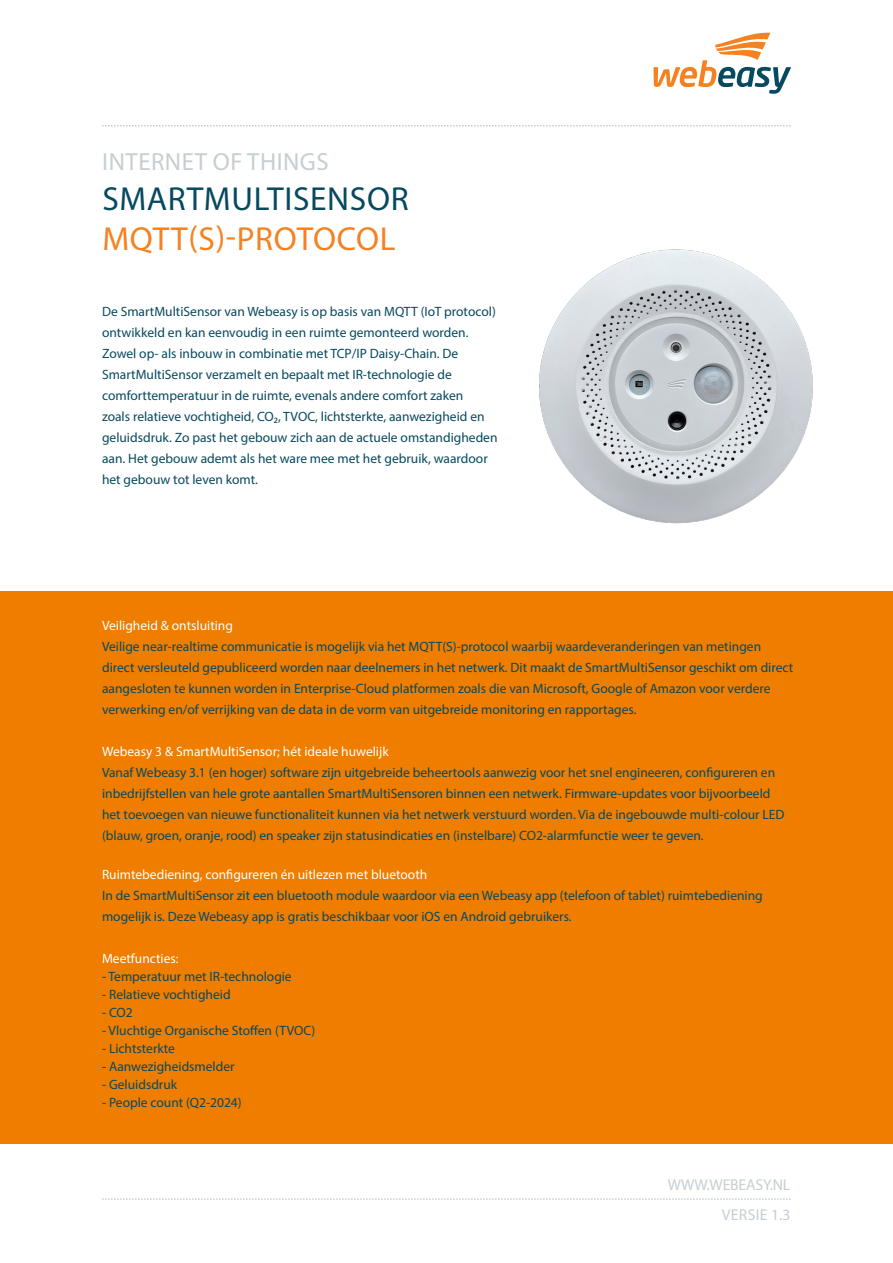
<style>
.page{position:relative;width:893px;height:1263px;background:#fff}
.page>*{position:absolute;margin:0;border:0;box-sizing:border-box;transform-origin:0 0}
.t1{font:33.3px/40.5px "Myriad Pro";letter-spacing:.02em;color:#07495f}
.t2{font:24.75px "Myriad Pro";letter-spacing:.02em;color:#c6ced4}
.t3{font:15.75px "Myriad Pro";letter-spacing:-.005em;color:#c6ced4}
.body{font:13.5px/21px "Myriad Pro";color:#07495f}
.body-2{font:13.5px "Myriad Pro";color:#fff}
.s1{color:#f58220}
</style>
<div class="page">
<div style="left:0;top:591px;width:893px;height:552px;background:#ee7d00"></div>
<img style="left:539px;top:249px;width:274px;height:275px">
<svg style="left:102px;top:1198px;width:689px;height:2px"></svg>
<svg style="left:102px;top:125px;width:689px;height:1px"></svg>
<svg style="left:653px;top:32px;width:138px;height:62px"></svg>
<p class="t2" style="left:102px;top:146px;width:228px">INTERNET OF THINGS</p>
<p class="t1" style="left:102px;top:178px;width:308px">SMARTMULTISENSOR<br><span class="s1">MQTT(S)-PROTOCOL</span></p>
<p class="body" style="left:102px;top:301px;width:397px">De SmartMultiSensor van Webeasy is op basis van MQTT (IoT protocol) ontwikkeld en kan eenvoudig in een ruimte gemonteerd worden.<br>Zowel op- als inbouw in combinatie met TCP/IP Daisy-Chain. De SmartMultiSensor verzamelt en bepaalt met IR-technologie de comforttemperatuur in de ruimte, evenals andere comfort zaken<br>zoals relatieve vochtigheid, CO₂, TVOC, lichtsterkte, aanwezigheid en geluidsdruk. Zo past het gebouw zich aan de actuele omstandigheden aan. Het gebouw ademt als het ware mee met het gebruik, waardoor het gebouw tot leven komt.</p>
<p class="body-2" style="left:102px;top:617px;width:132px">Veiligheid &amp; ontsluiting</p>
<p class="body" style="left:102px;top:636px;width:693px">Veilige near-realtime communicatie is mogelijk via het MQTT(S)-protocol waarbij waardeveranderingen van metingen direct versleuteld gepubliceerd worden naar deelnemers in het netwerk. Dit maakt de SmartMultiSensor geschikt om direct aangesloten te kunnen worden in Enterprise-Cloud platformen zoals die van Microsoft, Google of Amazon voor verdere verwerking en/of verrijking van de data in de vorm van uitgebreide monitoring en rapportages.</p>
<p class="body-2" style="left:102px;top:743px;width:288px">Webeasy 3 &amp; SmartMultiSensor; hét ideale huwelijk</p>
<p class="body" style="left:102px;top:762px;width:684px">Vanaf Webeasy 3.1 (en hoger) software zijn uitgebreide beheertools aanwezig voor het snel engineeren, configureren en inbedrijfstellen van hele grote aantallen SmartMultiSensoren binnen een netwerk. Firmware-updates voor bijvoorbeeld het toevoegen van nieuwe functionaliteit kunnen via het netwerk verstuurd worden. Via de ingebouwde multi-colour LED (blauw, groen, oranje, rood) en speaker zijn statusindicaties en (instelbare) CO2-alarmfunctie weer te geven.</p>
<p class="body-2" style="left:102px;top:866px;width:327px">Ruimtebediening, configureren én uitlezen met bluetooth</p>
<p class="body" style="left:102px;top:885px;width:662px">In de SmartMultiSensor zit een bluetooth module waardoor via een Webeasy app (telefoon of tablet) ruimtebediening mogelijk is. Deze Webeasy app is gratis beschikbaar voor iOS en Android gebruikers.</p>
<p class="body-2" style="left:102px;top:950px;width:78px">Meetfuncties:</p>
<p class="body" style="left:102px;top:966px;width:191px">- Temperatuur met IR-technologie</p>
<p class="body" style="left:102px;top:984px;width:130px">- Relatieve vochtigheid</p>
<p class="body" style="left:102px;top:1002px;width:32px">- CO2</p>
<p class="body" style="left:102px;top:1020px;width:215px">- Vluchtige Organische Stoffen (TVOC)</p>
<p class="body" style="left:102px;top:1038px;width:74px">- Lichtsterkte</p>
<p class="body" style="left:102px;top:1056px;width:134px">- Aanwezigheidsmelder</p>
<p class="body" style="left:102px;top:1074px;width:77px">- Geluidsdruk</p>
<p class="body" style="left:102px;top:1092px;width:141px">- People count (Q2-2024)</p>
<p class="t3" style="left:668px;top:1175px;width:124px">WWW.WEBEASY.NL</p>
<p class="t3" style="left:722px;top:1204px;width:70px">VERSIE 1.3</p>
</div>
